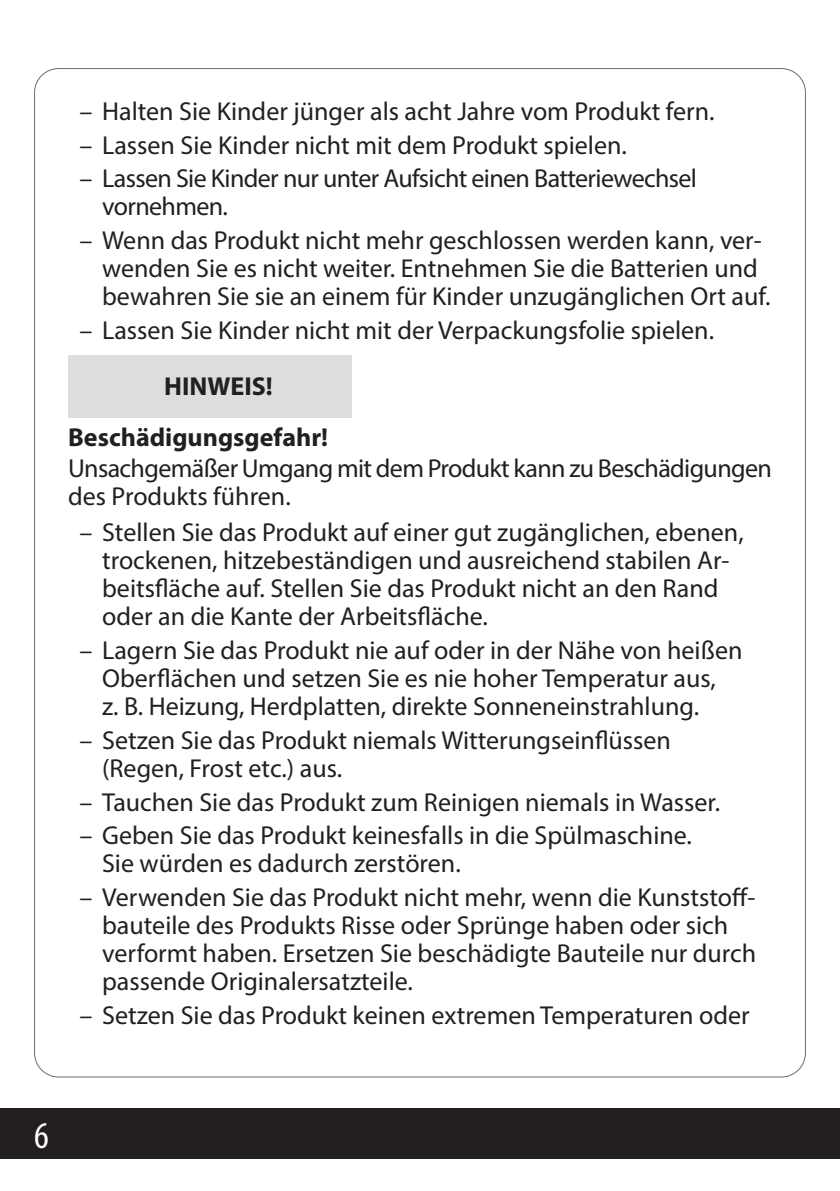
<style>
.page{position:relative;width:840px;height:1191px;background:#fff}
.page>*{position:absolute;margin:0;border:0;box-sizing:border-box;transform-origin:0 0}
.t1{font:condensed 38px "Myriad Pro";color:#fff}
.t2{font:26px/28px "Myriad Pro";color:#231f20}
.t3{font:26px/28px "Myriad Pro";letter-spacing:-.025em;color:#231f20}
.t4{font:700 26px/51px "Myriad Pro";color:#231f20}
</style>
<div class="page">
<div style="left:0;top:1108px;width:839px;height:51px;background:#231f20"></div>
<hr style="left:839px;top:1108px;width:1px;height:51px;background:#231f20">
<div style="left:68px;top:355px;width:283px;height:62px;background:#dcdddf"></div>
<p class="t2" style="left:79px;top:97px;width:636px">– Halten Sie Kinder jünger als acht Jahre vom Produkt fern.</p>
<p class="t2" style="left:79px;top:130px;width:548px">– Lassen Sie Kinder nicht mit dem Produkt spielen.</p>
<p class="t3" style="left:102px;top:164px;width:596px;text-indent:-23px">– Lassen Sie Kinder nur unter Aufsicht einen Batteriewechsel vornehmen.</p>
<p class="t2" style="left:102px;top:226px;width:669px;text-indent:-23px">– Wenn das Produkt nicht mehr geschlossen werden kann, ver&shy;wenden Sie es nicht weiter. Entnehmen Sie die Batterien und bewahren Sie sie an einem für Kinder unzugänglichen Ort auf.</p>
<p class="t2" style="left:79px;top:315px;width:635px">– Lassen Sie Kinder nicht mit der Verpackungsfolie spielen.</p>
<p class="t4" style="left:68px;top:360px;width:261px;text-indent:96px">HINWEIS!<br>Beschädigungsgefahr!</p>
<p class="t3" style="left:68px;top:454px;width:704px">Unsachgemäßer Umgang mit dem Produkt kann zu Beschädigungen des Produkts führen.</p>
<p class="t2" style="left:102px;top:518px;width:642px;text-indent:-23px">– Stellen Sie das Produkt auf einer gut zugänglichen, ebenen, trockenen, hitzebeständigen und ausreichend stabilen Ar&shy;beitsfläche auf. Stellen Sie das Produkt nicht an den Rand oder an die Kante der Arbeitsfläche.</p>
<p class="t2" style="left:102px;top:636px;width:641px;text-indent:-23px">– Lagern Sie das Produkt nie auf oder in der Nähe von heißen<br>Oberflächen und setzen Sie es nie hoher Temperatur aus,<br>z. B. Heizung, Herdplatten, direkte Sonneneinstrahlung.</p>
<p class="t2" style="left:102px;top:725px;width:570px;text-indent:-23px">– Setzen Sie das Produkt niemals Witterungseinflüssen (Regen, Frost etc.) aus.</p>
<p class="t2" style="left:79px;top:787px;width:641px">– Tauchen Sie das Produkt zum Reinigen niemals in Wasser.</p>
<p class="t2" style="left:102px;top:821px;width:591px;text-indent:-23px">– Geben Sie das Produkt keinesfalls in die Spülmaschine.<br>Sie würden es dadurch zerstören.</p>
<p class="t2" style="left:102px;top:882px;width:655px;text-indent:-23px">– Verwenden Sie das Produkt nicht mehr, wenn die Kunststoff&shy;bauteile des Produkts Risse oder Sprünge haben oder sich verformt haben. Ersetzen Sie beschädigte Bauteile nur durch passende Originalersatzteile.</p>
<p class="t2" style="left:79px;top:1000px;width:671px">– Setzen Sie das Produkt keinen extremen Temperaturen oder</p>
<h1 class="t1" style="left:34px;top:1112px;width:16px">6</h1>
</div>
